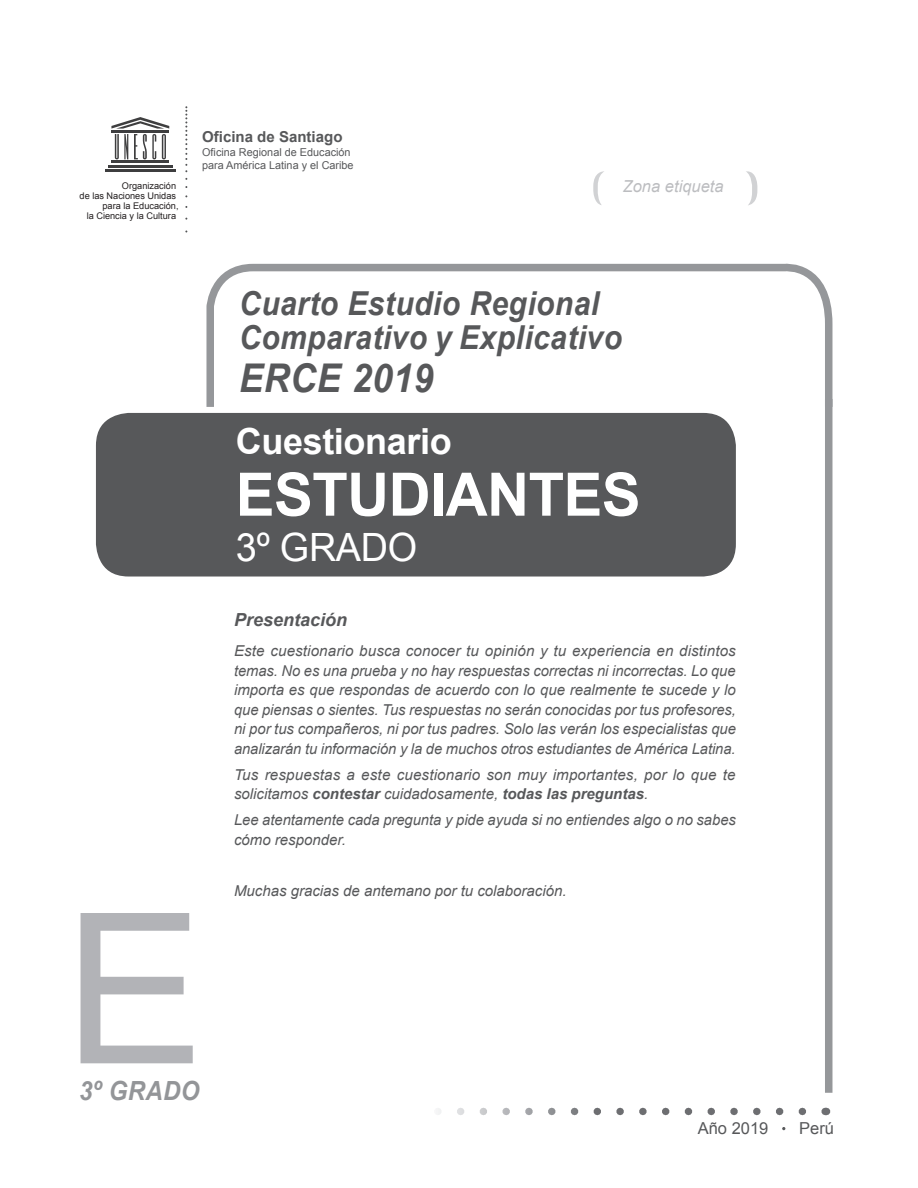
<style>
.page{position:relative;width:918px;height:1188px;background:#fff}
.page>*{position:absolute;margin:0;border:0;box-sizing:border-box;transform-origin:0 0}
.t1{font:210px "Arial";color:#b2b3b7}
.t2{font:700 60px "Arial";letter-spacing:-.01em;color:#fff}
.t3{font:italic 700 39.6px "Arial";letter-spacing:.015em;color:#57585a;scale:.91 1}
.t4{font:39px "Arial";letter-spacing:-.01em;color:#fff}
.t5{font:700 36px "Arial";letter-spacing:-.01em;color:#fff}
.t6{font:italic 700 33px "Arial";letter-spacing:.015em;color:#57585a;scale:.91 1}
.t7{font:italic 700 26.4px "Arial";letter-spacing:.015em;color:#939598;scale:.91 1}
.t8{font:italic 700 18px "Arial";color:#57585a}
.t9{font:italic 16.5px "Arial";color:#bcbdc0}
.t10{font:16.5px "Arial";color:#57585a}
.t11{font:italic 15px/19.5px "Arial";color:#57585a}
.t12{font:700 15px "Arial";color:#57585a}
.t13{font:10.8px/13.4px "Arial";color:#57585a}
.t14{font:9.15px/10.1px "Arial";color:#231f20;text-align:right}
.s1{font-weight:700}
</style>
<div class="page">
<svg style="left:185px;top:106px;width:2px;height:66px"></svg>
<hr style="left:111px;top:161px;width:58px;height:2px;background:#3e3e3f">
<hr style="left:108px;top:165px;width:64px;height:2px;background:#3e3e3f">
<hr style="left:105px;top:169px;width:71px;height:2px;background:#3e3e3f">
<svg style="left:111px;top:117px;width:58px;height:42px"></svg>
<svg style="left:593px;top:171px;width:164px;height:34px"></svg>
<svg style="left:438px;top:1108px;width:364px;height:7px"></svg>
<div style="left:88px;top:405px;width:655px;height:179px;background:#57585a;border-radius:40px"></div>
<div style="left:81px;top:398px;width:670px;height:194px;border:15px solid #fff;border-radius:40px"></div>
<svg style="left:203px;top:263px;width:630px;height:151px"></svg>
<div style="left:825px;top:399px;width:7px;height:694px;background:#95979a"></div>
<p class="t12" style="left:202px;top:127px;width:142px">Oficina de Santiago</p>
<p class="t13" style="left:202px;top:145px;width:153px">Oficina Regional de Educación para América Latina y el Caribe</p>
<p class="t14" style="left:80px;top:181px;width:101px">Organización<br>de las Naciones Unidas para la Educación,<br>la Ciencia y la Cultura</p>
<p class="t9" style="left:623px;top:176px;width:102px">Zona etiqueta</p>
<p class="t6" style="left:239px;top:282px;width:397px">Cuarto Estudio Regional</p>
<p class="t6" style="left:239px;top:316px;width:422px">Comparativo y Explicativo</p>
<p class="t3" style="left:239px;top:353px;width:215px">ERCE 2019</p>
<p class="t5" style="left:236px;top:417px;width:218px">Cuestionario</p>
<p class="t2" style="left:236px;top:455px;width:406px">ESTUDIANTES</p>
<p class="t4" style="left:236px;top:521px;width:183px">3º GRADO</p>
<p class="t1" style="left:64px;top:852px;width:142px">E</p>
<p class="t7" style="left:79px;top:1073px;width:134px">3º GRADO</p>
<p class="t8" style="left:234px;top:608px;width:115px">Presentación</p>
<p class="t11" style="left:234px;top:642px;width:504px;text-align:justify">Este cuestionario busca conocer tu opinión y tu experiencia en distintos temas. No es una prueba y no hay respuestas correctas ni incorrectas. Lo que importa es que respondas de acuerdo con lo que realmente te sucede y lo que piensas o sientes. Tus respuestas no serán conocidas por tus profesores, ni por tus compañeros, ni por tus padres. Solo las verán los especialistas que analizarán tu información y la de muchos otros estudiantes de América Latina.</p>
<p class="t11" style="left:234px;top:765px;width:503px">Tus respuestas a este cuestionario son muy importantes, por lo que te solicitamos <span class="s1">contestar</span> cuidadosamente, <span class="s1">todas las preguntas</span>.</p>
<p class="t11" style="left:234px;top:810px;width:503px">Lee atentamente cada pregunta y pide ayuda si no entiendes algo o no sabes cómo responder.</p>
<p class="t11" style="left:234px;top:882px;width:334px">Muchas gracias de antemano por tu colaboración.</p>
<p class="t10" style="left:698px;top:1118px;width:72px">Año 2019</p>
<p class="t10" style="left:799px;top:1118px;width:36px">Perú</p>
</div>
